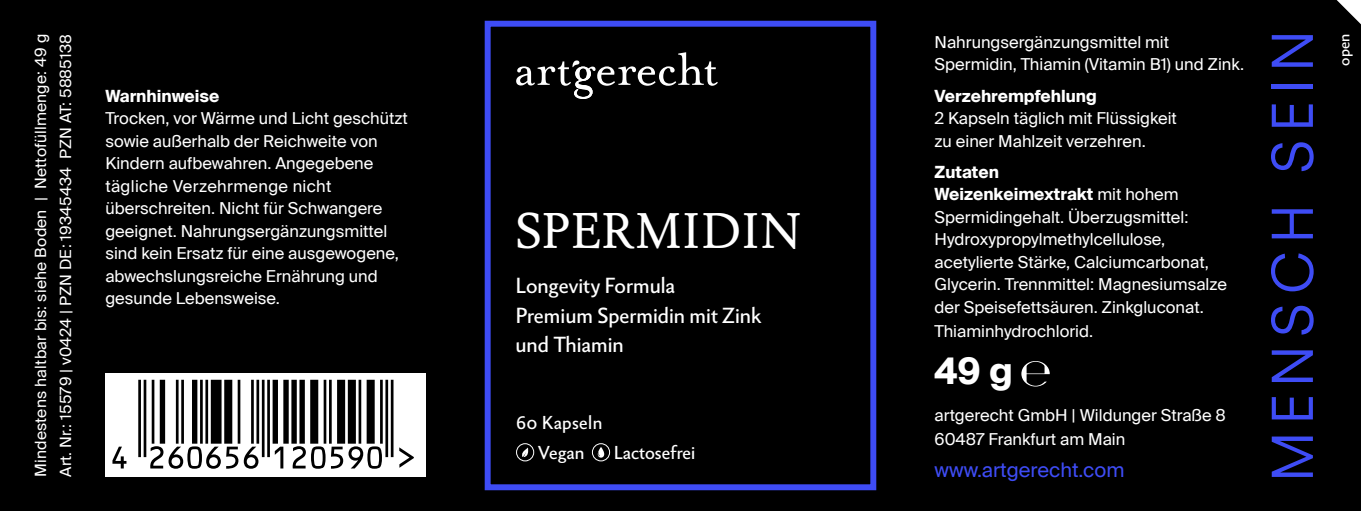
<style>
.page{position:relative;width:1361px;height:511px;background:#fff}
.page>*{position:absolute;margin:0;border:0;box-sizing:border-box;transform-origin:0 0}
.t1{font:48px "Berling Nova Text Pro";letter-spacing:.02em;color:#fff}
.t2{font:700 36px "Suisse Intl";color:#fff}
.t3{font:21px/29.4px "Berling Nova Sans Pro";color:#fff}
.t4{font:20.1px "Suisse Intl";color:#3e4cf5}
.t5{font:18px/30px "Berling Nova Sans Pro";letter-spacing:.02em;color:#fff;text-align:center}
.t6{font:18px "Berling Nova Sans Pro";color:#fff}
.t7{font:16.5px/22.5px "Suisse Intl";color:#fff}
.t8{font:700 16.5px "Suisse Intl";color:#fff}
.t9{font:15.6px/24.9px "Suisse Intl";letter-spacing:.01em;color:#fff}
.t10{font:15.3px "Berling Nova Sans Pro";color:#fff}
.s1{font-weight:700}
</style>
<div class="page">
<div style="left:0;top:0;width:1361px;height:510px;background:#000"></div>
<svg style="left:484px;top:20px;width:393px;height:471px"></svg>
<svg style="left:516px;top:52px;width:202px;height:47px"></svg>
<svg style="left:521px;top:447px;width:7px;height:9px"></svg>
<div style="left:516px;top:443px;width:18px;height:18px;border:1px solid #fff;border-radius:50%"></div>
<svg style="left:598px;top:446px;width:6px;height:11px"></svg>
<div style="left:592px;top:443px;width:18px;height:18px;border:1px solid #fff;border-radius:50%"></div>
<svg style="left:1271px;top:436px;width:42px;height:40px"></svg>
<svg style="left:1271px;top:397px;width:42px;height:22px"></svg>
<svg style="left:1271px;top:350px;width:42px;height:31px"></svg>
<svg style="left:1271px;top:305px;width:42px;height:29px"></svg>
<svg style="left:1271px;top:253px;width:42px;height:38px"></svg>
<svg style="left:1271px;top:209px;width:42px;height:29px"></svg>
<svg style="left:1271px;top:142px;width:42px;height:29px"></svg>
<svg style="left:1271px;top:104px;width:42px;height:23px"></svg>
<div style="left:1271px;top:84px;width:42px;height:5px;background:#3e4cf5"></div>
<svg style="left:1271px;top:35px;width:42px;height:32px"></svg>
<svg style="left:1336px;top:0;width:25px;height:24px"></svg>
<svg style="left:1021px;top:361px;width:28px;height:25px"></svg>
<div style="left:106px;top:373px;width:320px;height:103px;background:#fff"></div>
<svg style="left:112px;top:379px;width:302px;height:89px"></svg>
<p class="t9" style="left:28px;top:476px;width:444px;rotate:-90deg">Mindestens haltbar bis: siehe Boden | Nettofüllmenge: 49 g<br>Art. Nr.: 15579 | v0424 | PZN DE: 19345434 PZN AT: 5885138</p>
<p class="t8" style="left:105px;top:86px;width:115px">Warnhinweise</p>
<p class="t7" style="left:105px;top:107px;width:304px">Trocken, vor Wärme und Licht geschützt sowie außerhalb der Reichweite von Kindern aufbewahren. Angegebene tägliche Verzehrmenge nicht überschreiten. Nicht für Schwangere geeignet. Nahrungsergänzungsmittel sind kein Ersatz für eine ausgewogene, abwechslungsreiche Ernährung und gesunde Lebensweise.</p>
<h1 class="t1" style="left:515px;top:200px;width:287px">SPERMIDIN</h1>
<p class="t3" style="left:515px;top:269px;width:248px">Longevity Formula<br>Premium Spermidin mit Zink und Thiamin</p>
<p class="t5" style="left:516px;top:405px;width:88px">60 Kapseln<br>Vegan</p>
<p class="t6" style="left:614px;top:438px;width:83px">Lactosefrei</p>
<p class="t7" style="left:934px;top:30px;width:311px">Nahrungsergänzungsmittel mit<br>Spermidin, Thiamin (Vitamin B1) und Zink.</p>
<p class="t8" style="left:934px;top:86px;width:164px">Verzehrempfehlung</p>
<p class="t7" style="left:934px;top:107px;width:244px">2 Kapseln täglich mit Flüssigkeit zu einer Mahlzeit verzehren.</p>
<p class="t7" style="left:934px;top:160px;width:294px"><span class="s1">Zutaten<br>Weizenkeimextrakt</span> mit hohem<br>Spermidingehalt. Überzugsmittel:<br>Hydroxypropylmethylcellulose, acetylierte Stärke, Calciumcarbonat,<br>Glycerin. Trennmittel: Magnesiumsalze der Speisefettsäuren. Zinkgluconat.<br>Thiaminhydrochlorid.</p>
<h2 class="t2" style="left:934px;top:350px;width:80px">49 g</h2>
<p class="t7" style="left:934px;top:403px;width:293px;line-height:24px">artgerecht GmbH | Wildunger Straße 8<br>60487 Frankfurt am Main</p>
<p class="t4" style="left:934px;top:457px;width:191px">www.artgerecht.com</p>
<p class="t10" style="left:1332px;top:66px;width:33px;rotate:-90deg">open</p>
</div>
